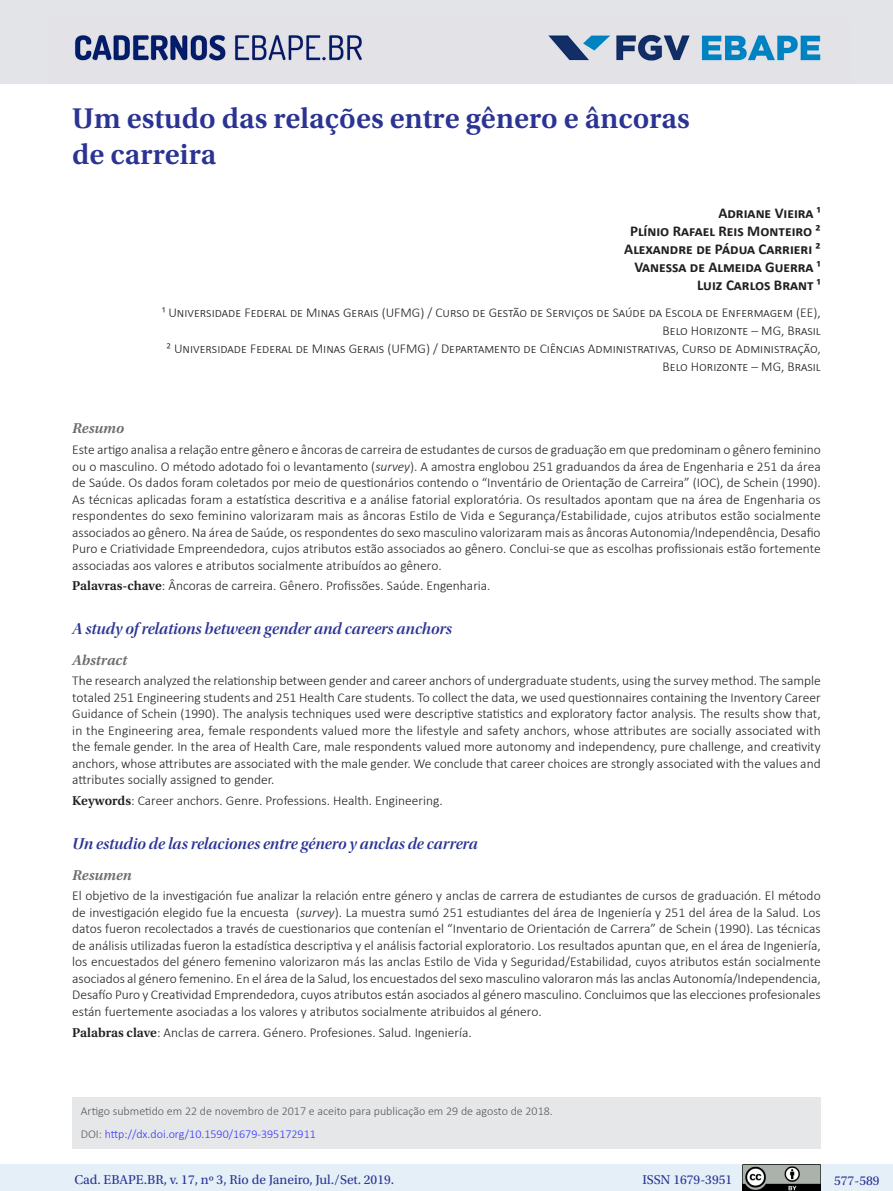
<style>
.page{position:relative;width:893px;height:1191px;background:#fff}
.page>*{position:absolute;margin:0;border:0;box-sizing:border-box;transform-origin:0 0}
._01_título_PT{font:600 30px/36px "Utopia Std";color:#2b3393}
._03_3_1_título_IN{font:16.5px "Utopia Std Semibold Disp It";color:#2b3393}
._02_autores{font:700 15px "Calibri";color:#231f20}
._03_0_titulo_resumo{font:italic 600 15px "Utopia Std";color:#6c6d70}
._03_1_1_resumo_PT{font:300 13.5px/16.5px "Calibri";color:#231f20;text-align:justify}
._02_autores_-_tit{font:300 13.5px/18px "Calibri";color:#231f20;text-align:right}
._03_1_2_palavras-cha{font:300 13.5px "Calibri";color:#231f20}
.t1{font:13.5px "Utopia Std";color:#2b3393}
._06_3_nota_de_rodape{font:300 12px "Calibri";color:#57585a}
._06_3_nota_de_rodape-2{font:300 12px "Calibri";color:#33f}
.s1{font-style:italic}
.s2{font-family:"Utopia Std";font-weight:600}
.s3{color:#57585a}
</style>
<div class="page">
<div style="left:0;top:0;width:893px;height:84px;background:#e3e4e8"></div>
<img style="left:74px;top:34px;width:747px;height:27px">
<div style="left:0;top:1164px;width:893px;height:27px;background:#e4eff8"></div>
<img style="left:743px;top:1164px;width:78px;height:27px">
<div style="left:72px;top:1097px;width:749px;height:51px;background:#e6e7e9"></div>
<p class="_01_título_PT" style="left:72px;top:101px;width:619px">Um estudo das relações entre gênero e âncoras de carreira</p>
<p class="_02_autores" style="left:718px;top:203px;width:104px">Adriane Vieira ¹</p>
<p class="_02_autores" style="left:630px;top:221px;width:192px">Plínio Rafael Reis Monteiro ²</p>
<p class="_02_autores" style="left:624px;top:239px;width:198px">Alexandre de Pádua Carrieri ²</p>
<p class="_02_autores" style="left:634px;top:257px;width:188px">Vanessa de Almeida Guerra ¹</p>
<p class="_02_autores" style="left:697px;top:275px;width:125px">Luiz Carlos Brant ¹</p>
<p class="_02_autores_-_tit" style="left:162px;top:303px;width:660px">¹ Universidade Federal de Minas Gerais (UFMG) / Curso de Gestão de Serviços de Saúde da Escola de Enfermagem (EE),<br>Belo Horizonte – MG, Brasil</p>
<p class="_02_autores_-_tit" style="left:166px;top:339px;width:656px">² Universidade Federal de Minas Gerais (UFMG) / Departamento de Ciências Administrativas, Curso de Administração,<br>Belo Horizonte – MG, Brasil</p>
<p class="_03_0_titulo_resumo" style="left:72px;top:420px;width:53px">Resumo</p>
<p class="_03_1_1_resumo_PT" style="left:72px;top:441px;width:750px">Este artigo analisa a relação entre gênero e âncoras de carreira de estudantes de cursos de graduação em que predominam o gênero feminino ou o masculino. O método adotado foi o levantamento (<span class="s1">survey</span>). A amostra englobou 251 graduandos da área de Engenharia e 251 da área de Saúde. Os dados foram coletados por meio de questionários contendo o “Inventário de Orientação de Carreira” (IOC), de Schein (1990).<br>As técnicas aplicadas foram a estatística descritiva e a análise fatorial exploratória. Os resultados apontam que na área de Engenharia os respondentes do sexo feminino valorizaram mais as âncoras Estilo de Vida e Segurança/Estabilidade, cujos atributos estão socialmente associados ao gênero. Na área de Saúde, os respondentes do sexo masculino valorizaram mais as âncoras Autonomia/Independência, Desafio Puro e Criatividade Empreendedora, cujos atributos estão associados ao gênero. Conclui-se que as escolhas profissionais estão fortemente associadas aos valores e atributos socialmente atribuídos ao gênero.</p>
<p class="_03_1_2_palavras-cha" style="left:72px;top:577px;width:420px"><span class="s2">Palavras-chave</span>: Âncoras de carreira. Gênero. Profissões. Saúde. Engenharia.</p>
<p class="_03_3_1_título_IN" style="left:72px;top:619px;width:381px">A study of relations between gender and careers anchors</p>
<p class="_03_0_titulo_resumo" style="left:72px;top:651px;width:57px">Abstract</p>
<p class="_03_1_1_resumo_PT" style="left:72px;top:672px;width:750px">The research analyzed the relationship between gender and career anchors of undergraduate students, using the survey method. The sample totaled 251 Engineering students and 251 Health Care students. To collect the data, we used questionnaires containing the Inventory Career Guidance of Schein (1990). The analysis techniques used were descriptive statistics and exploratory factor analysis. The results show that, in the Engineering area, female respondents valued more the lifestyle and safety anchors, whose attributes are socially associated with the female gender. In the area of Health Care, male respondents valued more autonomy and independency, pure challenge, and creativity anchors, whose attributes are associated with the male gender. We conclude that career choices are strongly associated with the values and attributes socially assigned to gender.</p>
<p class="_03_1_2_palavras-cha" style="left:72px;top:792px;width:372px"><span class="s2">Keywords</span>: Career anchors. Genre. Professions. Health. Engineering.</p>
<p class="_03_3_1_título_IN" style="left:72px;top:834px;width:407px">Un estudio de las relaciones entre género y anclas de carrera</p>
<p class="_03_0_titulo_resumo" style="left:72px;top:866px;width:61px">Resumen</p>
<p class="_03_1_1_resumo_PT" style="left:72px;top:887px;width:750px">El objetivo de la investigación fue analizar la relación entre género y anclas de carrera de estudiantes de cursos de graduación. El método de investigación elegido fue la encuesta (<span class="s1">survey</span>). La muestra sumó 251 estudiantes del área de Ingeniería y 251 del área de la Salud. Los datos fueron recolectados a través de cuestionarios que contenían el “Inventario de Orientación de Carrera” de Schein (1990). Las técnicas de análisis utilizadas fueron la estadística descriptiva y el análisis factorial exploratorio. Los resultados apuntan que, en el área de Ingeniería, los encuestados del género femenino valorizaron más las anclas Estilo de Vida y Seguridad/Estabilidad, cuyos atributos están socialmente asociados al género femenino. En el área de la Salud, los encuestados del sexo masculino valoraron más las anclas Autonomía/Independencia, Desafío Puro y Creatividad Emprendedora, cuyos atributos están asociados al género masculino. Concluimos que las elecciones profesionales están fuertemente asociadas a los valores y atributos socialmente atribuidos al género.</p>
<p class="_03_1_2_palavras-cha" style="left:72px;top:1023px;width:401px"><span class="s2">Palabras clave</span>: Anclas de carrera. Género. Profesiones. Salud. Ingeniería.</p>
<p class="_06_3_nota_de_rodape" style="left:81px;top:1103px;width:473px">Artigo submetido em 22 de novembro de 2017 e aceito para publicação em 29 de agosto de 2018.</p>
<p class="_06_3_nota_de_rodape-2" style="left:81px;top:1126px;width:237px"><span class="s3">DOI:</span> http://dx.doi.org/10.1590/1679-395172911</p>
<p class="t1" style="left:74px;top:1172px;width:321px">Cad. EBAPE.BR, v. 17, nº 3, Rio de Janeiro, Jul./Set. 2019.</p>
<p class="t1" style="left:642px;top:1172px;width:91px">ISSN 1679-3951</p>
<p class="t1" style="left:834px;top:1173px;width:47px">577-589</p>
</div>
